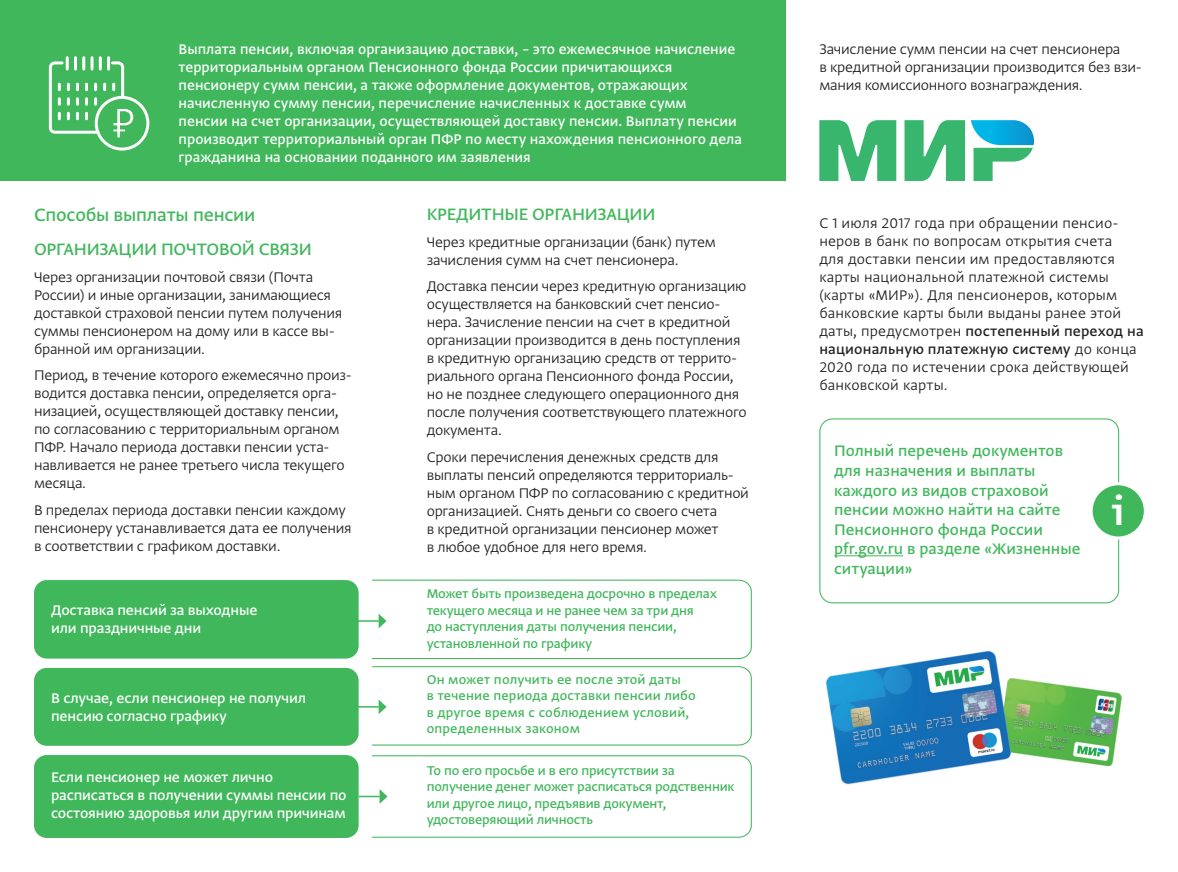
<style>
.page{position:relative;width:1178px;height:872px;background:#fff}
.page>*{position:absolute;margin:0;border:0;box-sizing:border-box;transform-origin:0 0}
.t1{font:500 45px "Greta Sans Ext Pro";color:#fff}
.t2{font:500 21px "Greta Sans Pro";letter-spacing:-.01em;color:#40b75b}
.t3{font:500 19.5px "Greta Sans Pro";letter-spacing:-.015em;color:#40b75b}
.t4{font:500 18px/19.5px "Greta Sans Pro";color:#40b75b}
.t5{font:300 16.5px/18px "Greta Sans Pro";letter-spacing:-.015em;color:#231f20}
.t6{font:500 16.5px/18px "Greta Sans Pro";color:#fff}
.t7{font:300 16.5px/18px "Greta Sans Pro";letter-spacing:.01em;color:#231f20}
.t8{font:500 15px/16.5px "Greta Sans Pro";letter-spacing:-.015em;color:#40b75b}
.t9{font:500 15px/16.5px "Greta Sans Pro";letter-spacing:.01em;color:#40b75b}
.s1{font-weight:500}
</style>
<div class="page">
<div style="left:0;top:0;width:785px;height:181px;background:#40b75b"></div>
<div style="left:819px;top:418px;width:300px;height:185px;border:1px solid #40b75b;border-radius:13px"></div>
<hr style="left:834px;top:555px;width:69px;height:1px;background:#40b75b">
<svg style="left:819px;top:120px;width:77px;height:61px"></svg>
<svg style="left:904px;top:120px;width:61px;height:61px"></svg>
<svg style="left:971px;top:120px;width:63px;height:61px"></svg>
<div style="left:1091px;top:484px;width:54px;height:54px;background:#40b75b;border-radius:50%"></div>
<div style="left:1089px;top:482px;width:58px;height:57px;border:3px solid #fff;border-radius:50%"></div>
<svg style="left:48px;top:56px;width:102px;height:95px"></svg>
<img style="left:825px;top:650px;width:297px;height:135px">
<div style="left:34px;top:580px;width:325px;height:78px;background:#40b75b;border-radius:13px"></div>
<div style="left:34px;top:668px;width:325px;height:78px;background:#40b75b;border-radius:13px"></div>
<div style="left:34px;top:755px;width:325px;height:83px;background:#40b75b;border-radius:13px"></div>
<hr style="left:358px;top:620px;width:21px;height:2px;background:#40b75b">
<svg style="left:371px;top:579px;width:381px;height:80px"></svg>
<svg style="left:358px;top:666px;width:394px;height:80px"></svg>
<hr style="left:359px;top:795px;width:21px;height:2px;background:#40b75b">
<svg style="left:371px;top:755px;width:381px;height:83px"></svg>
<p class="t6" style="left:179px;top:39px;width:565px">Выплата пенсии, включая организацию доставки, – это ежемесячное начисление территориальным органом Пенсионного фонда России причитающихся пенсионеру сумм пенсии, а также оформление документов, отражающих начисленную сумму пенсии, перечисление начисленных к доставке сумм<br>пенсии на счет организации, осуществляющей доставку пенсии. Выплату пенсии производит территориальный орган ПФР по месту нахождения пенсионного дела гражданина на основании поданного им заявления</p>
<p class="t2" style="left:34px;top:200px;width:223px">Способы выплаты пенсии</p>
<p class="t3" style="left:34px;top:235px;width:279px">ОРГАНИЗАЦИИ ПОЧТОВОЙ СВЯЗИ</p>
<p class="t5" style="left:34px;top:266px;width:310px">Через организации почтовой связи (Почта России) и иные организации, занимающиеся доставкой страховой пенсии путем получения суммы пенсионером на дому или в кассе вы&shy;бранной им организации.</p>
<p class="t5" style="left:34px;top:364px;width:319px">Период, в течение которого ежемесячно произ&shy;водится доставка пенсии, определяется орга&shy;низацией, осуществляющей доставку пенсии, по согласованию с территориальным органом ПФР. Начало периода доставки пенсии уста&shy;навливается не ранее третьего числа текущего месяца.</p>
<p class="t5" style="left:34px;top:499px;width:319px">В пределах периода доставки пенсии каждому пенсионеру устанавливается дата ее получения в соответствии с графиком доставки.</p>
<p class="t6" style="left:51px;top:600px;width:208px">Доставка пенсий за выходные или праздничные дни</p>
<p class="t6" style="left:51px;top:687px;width:257px">В случае, если пенсионер не получил пенсию согласно графику</p>
<p class="t6" style="left:51px;top:766px;width:297px">Если пенсионер не может лично расписаться в получении суммы пенсии по состоянию здоровья или другим причинам</p>
<p class="t3" style="left:427px;top:200px;width:230px">КРЕДИТНЫЕ ОРГАНИЗАЦИИ</p>
<p class="t5" style="left:427px;top:231px;width:290px">Через кредитные организации (банк) путем зачисления сумм на счет пенсионера.</p>
<p class="t5" style="left:427px;top:276px;width:321px">Доставка пенсии через кредитную организацию осуществляется на банковский счет пенсио&shy;нера. Зачисление пенсии на счет в кредитной организации производится в день поступления в кредитную организацию средств от террито&shy;риального органа Пенсионного фонда России, но не позднее следующего операционного дня после получения соответствующего платежного документа.</p>
<p class="t5" style="left:427px;top:446px;width:324px">Сроки перечисления денежных средств для выплаты пенсий определяются территориаль&shy;ным органом ПФР по согласованию с кредитной организацией. Снять деньги со своего счета<br>в кредитной организации пенсионер может<br>в любое удобное для него время.</p>
<p class="t8" style="left:427px;top:584px;width:292px">Может быть произведена досрочно в пределах текущего месяца и не ранее чем за три дня<br>до наступления даты получения пенсии, установленной по графику</p>
<p class="t9" style="left:427px;top:669px;width:271px">Он может получить ее после этой даты<br>в течение периода доставки пенсии либо в другое время с соблюдением условий, определенных законом</p>
<p class="t8" style="left:427px;top:761px;width:309px">То по его просьбе и в его присутствии за получение денег может расписаться родственник или другое лицо, предъявив документ, удостоверяющий личность</p>
<p class="t5" style="left:819px;top:39px;width:324px">Зачисление сумм пенсии на счет пенсионера<br>в кредитной организации производится без взи&shy;мания комиссионного вознаграждения.</p>
<p class="t7" style="left:819px;top:213px;width:326px">С 1 июля 2017 года при обращении пенсио&shy;неров в банк по вопросам открытия счета<br>для доставки пенсии им предоставляются карты национальной платежной системы (карты «МИР»). Для пенсионеров, которым банковские карты были выданы ранее этой даты, предусмотрен <span class="s1">постепенный переход на национальную платежную систему</span> до конца 2020 года по истечении срока действующей банковской карты.</p>
<p class="t4" style="left:834px;top:440px;width:248px">Полный перечень документов для назначения и выплаты каждого из видов страховой пенсии можно найти на сайте<br>Пенсионного фонда России pfr.gov.ru в разделе «Жизненные ситуации»</p>
<h1 class="t1" style="left:1111px;top:479px;width:16px">i</h1>
</div>
